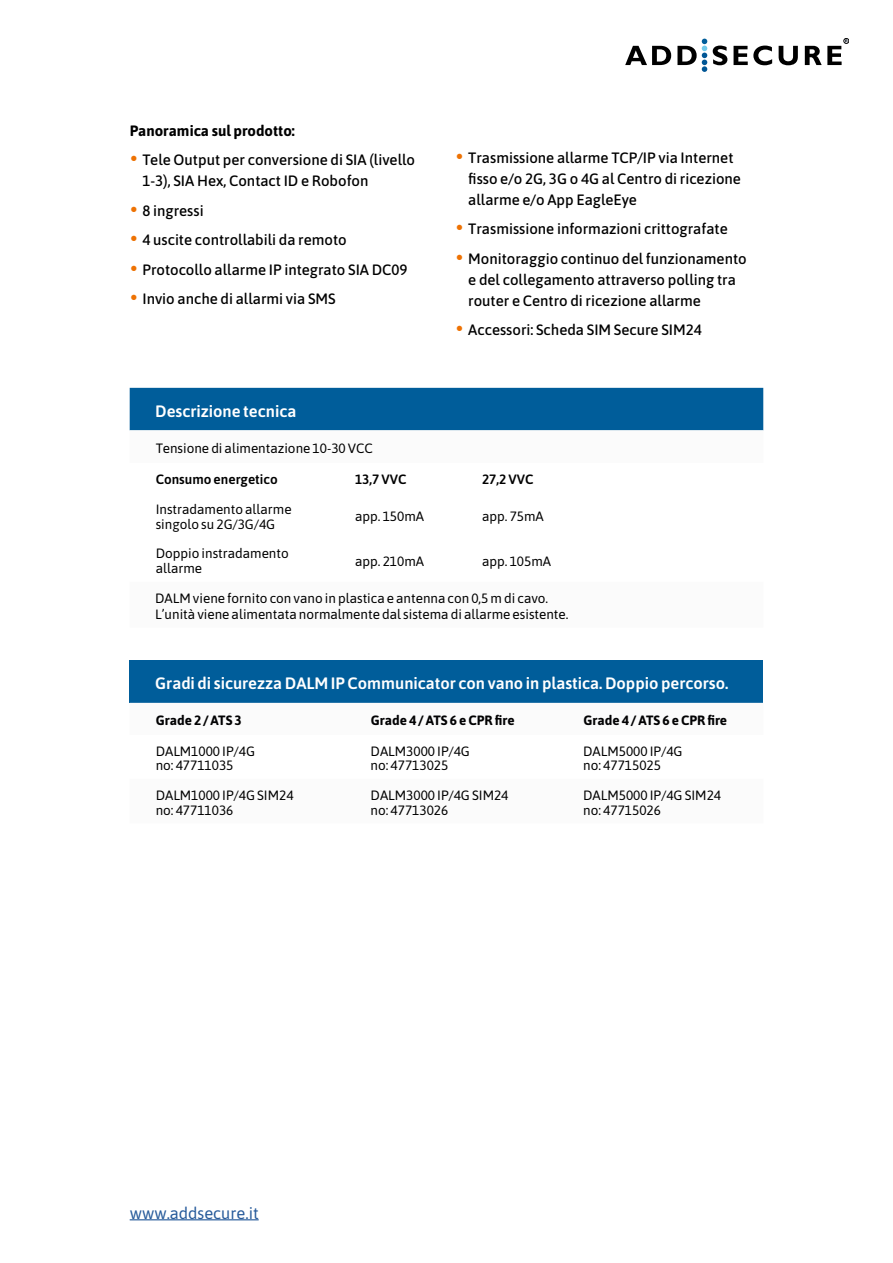
<style>
.page{position:relative;width:893px;height:1263px;background:#fff}
.page>*{position:absolute;margin:0;border:0;box-sizing:border-box;transform-origin:0 0}
.t1{font:600 16.5px "Asap";color:#fff}
.t2{font:16.5px "Asap";color:#275b9b}
.t3{font:500 15px/21px "Asap";color:#000}
.t4{font:700 15px "Asap";color:#000}
.t5{font:13.5px/15px "Asap";color:#000}
.t6{font:700 13.5px "Asap";color:#020203}
.t7{font:600 13.5px "Asap";color:#000}
</style>
<div class="page">
<svg style="left:625px;top:38px;width:224px;height:34px"></svg>
<hr style="left:130px;top:1219px;width:129px;height:1px;background:#275b9b">
<div style="left:130px;top:660px;width:633px;height:43px;background:#005d9a"></div>
<div style="left:130px;top:388px;width:633px;height:42px;background:#005d9a"></div>
<svg style="left:130px;top:430px;width:633px;height:1px"></svg>
<p class="t4" style="left:130px;top:120px;width:167px">Panoramica sul prodotto:</p>
<p class="t3" style="left:142px;top:149px;width:274px">Tele Output per conversione di SIA (livello<br>1-3), SIA Hex, Contact ID e Robofon</p>
<p class="t3" style="left:142px;top:195px;width:267px;line-height:29.5px">8 ingressi<br>4 uscite controllabili da remoto<br>Protocollo allarme IP integrato SIA DC09<br>Invio anche di allarmi via SMS</p>
<p class="t3" style="left:468px;top:146px;width:274px">Trasmissione allarme TCP/IP via Internet fisso e/o 2G, 3G o 4G al Centro di ricezione allarme e/o App EagleEye</p>
<p class="t3" style="left:468px;top:213px;width:280px;line-height:29.5px">Trasmissione informazioni crittografate<br>Monitoraggio continuo del funzionamento</p>
<p class="t3" style="left:468px;top:268px;width:269px">e del collegamento attraverso polling tra router e Centro di ricezione allarme</p>
<p class="t3" style="left:468px;top:319px;width:235px">Accessori: Scheda SIM Secure SIM24</p>
<p class="t1" style="left:155px;top:399px;width:143px">Descrizione tecnica</p>
<p class="t5" style="left:156px;top:440px;width:219px">Tensione di alimentazione 10-30 VCC</p>
<p class="t7" style="left:156px;top:470px;width:123px">Consumo energetico</p>
<p class="t7" style="left:355px;top:470px;width:53px">13,7 VVC</p>
<p class="t7" style="left:482px;top:470px;width:53px">27,2 VVC</p>
<p class="t5" style="left:156px;top:501px;width:137px">Instradamento allarme singolo su 2G/3G/4G</p>
<p class="t5" style="left:355px;top:508px;width:70px">app. 150mA</p>
<p class="t5" style="left:482px;top:508px;width:63px">app. 75mA</p>
<p class="t5" style="left:156px;top:545px;width:135px">Doppio instradamento allarme</p>
<p class="t5" style="left:355px;top:553px;width:70px">app. 210mA</p>
<p class="t5" style="left:482px;top:553px;width:70px">app. 105mA</p>
<p class="t5" style="left:155px;top:589px;width:415px;line-height:16.2px">DALM viene fornito con vano in plastica e antenna con 0,5 m di cavo.<br>L’unità viene alimentata normalmente dal sistema di allarme esistente.</p>
<p class="t1" style="left:155px;top:672px;width:575px">Gradi di sicurezza DALM IP Communicator con vano in plastica. Doppio percorso.</p>
<p class="t6" style="left:156px;top:711px;width:88px">Grade 2 / ATS 3</p>
<p class="t6" style="left:371px;top:711px;width:145px">Grade 4 / ATS 6 e CPR fire</p>
<p class="t6" style="left:583px;top:711px;width:145px">Grade 4 / ATS 6 e CPR fire</p>
<p class="t5" style="left:156px;top:743px;width:101px;line-height:14.4px">DALM1000 IP/4G no: 47711035</p>
<p class="t5" style="left:371px;top:743px;width:101px;line-height:14.4px">DALM3000 IP/4G no: 47713025</p>
<p class="t5" style="left:583px;top:743px;width:101px;line-height:14.4px">DALM5000 IP/4G no: 47715025</p>
<p class="t5" style="left:156px;top:787px;width:139px">DALM1000 IP/4G SIM24 no: 47711036</p>
<p class="t5" style="left:371px;top:787px;width:139px">DALM3000 IP/4G SIM24 no: 47713026</p>
<p class="t5" style="left:583px;top:787px;width:139px">DALM5000 IP/4G SIM24 no: 47715026</p>
<p class="t2" style="left:130px;top:1201px;width:130px">www.addsecure.it</p>
</div>
